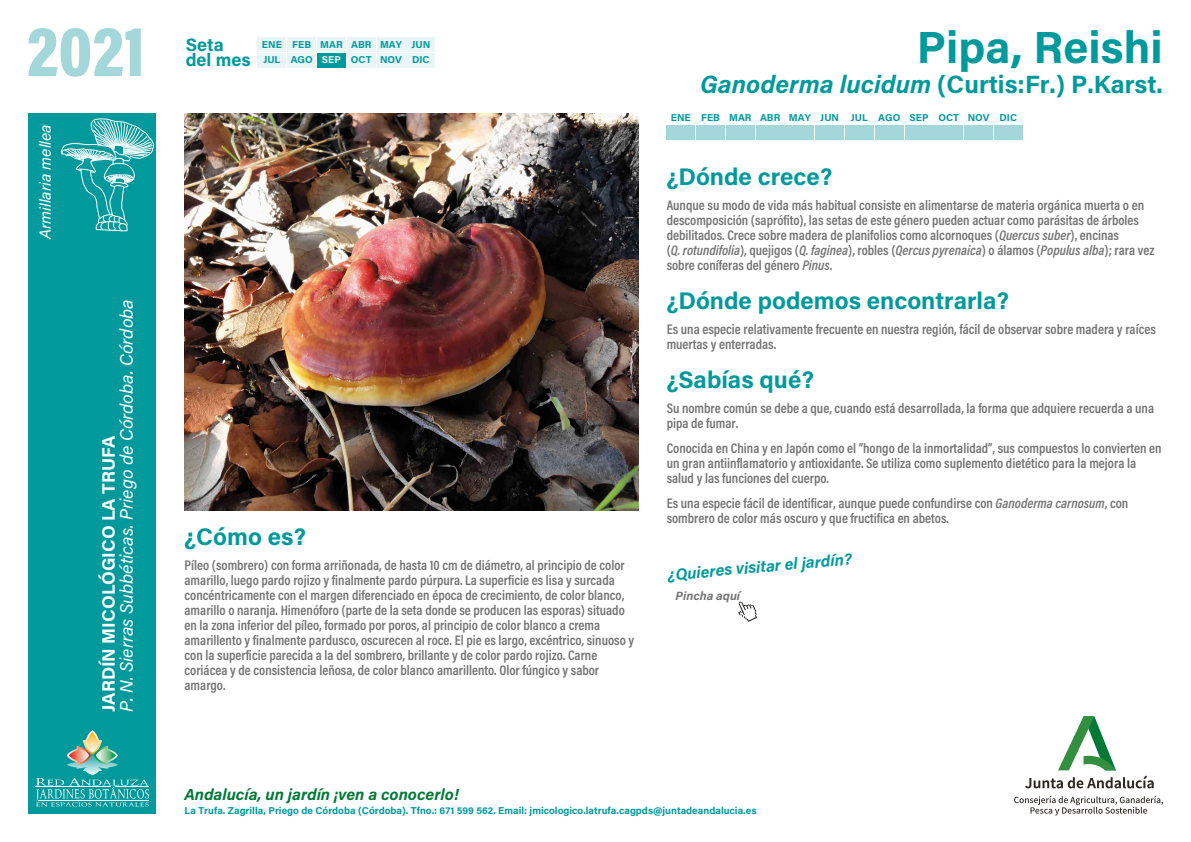
<style>
.page{position:relative;width:1191px;height:842px;background:#fff}
.page>*{position:absolute;margin:0;border:0;box-sizing:border-box;transform-origin:0 0}
.t1{font:900 72px "Acumin Pro Cond";color:#a4d7d9}
.t2{font:700 45px "Acumin Pro";color:#009a9d}
.t3{font:700 25px "Acumin Pro";color:#009a9d}
.t4{font:700 24px "Acumin Pro";color:#009a9d}
.t5{font:italic 18px "Acumin Pro";color:#fff}
.t6{font:700 18px "Acumin Pro";color:#fff}
.t7{font:700 18px "Acumin Pro";color:#009a9d}
.t8{font:italic 700 16px "Acumin Pro";color:#007937}
.t9{font:italic 700 16px "Acumin Pro";color:#009a9d}
.t10{font:italic 16px "Acumin Pro";color:#fff}
.t11{font:600 14px/15px "Acumin Pro Cond";color:#747373}
.t12{font:italic 700 12px "Acumin Pro";color:#747373}
.t13{font:700 10px/15.6px "Acumin Pro";color:#009a9d;text-align:right}
.s1{font-size:18px}
.s2{color:#eaf5f6}
.s3{font-style:italic}
</style>
<div class="page">
<div style="left:666px;top:126px;width:29px;height:14px;background:#a4d7d9"></div>
<div style="left:696px;top:126px;width:29px;height:14px;background:#a4d7d9"></div>
<div style="left:756px;top:126px;width:28px;height:14px;background:#a4d7d9"></div>
<div style="left:785px;top:126px;width:29px;height:14px;background:#a4d7d9"></div>
<div style="left:726px;top:126px;width:28px;height:14px;background:#a4d7d9"></div>
<div style="left:815px;top:126px;width:29px;height:14px;background:#a4d7d9"></div>
<div style="left:845px;top:126px;width:28px;height:14px;background:#a4d7d9"></div>
<div style="left:875px;top:126px;width:28px;height:14px;background:#a4d7d9"></div>
<div style="left:905px;top:126px;width:28px;height:14px;background:#a4d7d9"></div>
<div style="left:934px;top:126px;width:29px;height:14px;background:#a4d7d9"></div>
<div style="left:964px;top:126px;width:28px;height:14px;background:#a4d7d9"></div>
<div style="left:994px;top:126px;width:28px;height:14px;background:#a4d7d9"></div>
<div style="left:287px;top:37px;width:29px;height:15px;background:#eaf5f6"></div>
<div style="left:406px;top:37px;width:29px;height:15px;background:#eaf5f6"></div>
<div style="left:258px;top:53px;width:28px;height:14px;background:#eaf5f6"></div>
<div style="left:287px;top:53px;width:29px;height:14px;background:#eaf5f6"></div>
<div style="left:317px;top:53px;width:29px;height:14px;background:#009a9d"></div>
<div style="left:347px;top:53px;width:28px;height:14px;background:#eaf5f6"></div>
<div style="left:377px;top:53px;width:28px;height:14px;background:#eaf5f6"></div>
<div style="left:406px;top:53px;width:29px;height:14px;background:#eaf5f6"></div>
<div style="left:258px;top:37px;width:28px;height:15px;background:#eaf5f6"></div>
<div style="left:317px;top:37px;width:29px;height:15px;background:#eaf5f6"></div>
<div style="left:377px;top:37px;width:28px;height:15px;background:#eaf5f6"></div>
<div style="left:347px;top:37px;width:28px;height:15px;background:#eaf5f6"></div>
<svg style="left:738px;top:601px;width:19px;height:21px"></svg>
<svg style="left:1014px;top:795px;width:149px;height:20px"></svg>
<svg style="left:1025px;top:716px;width:128px;height:72px"></svg>
<div style="left:29px;top:113px;width:127px;height:701px;background:#009a9d"></div>
<svg style="left:60px;top:118px;width:95px;height:114px"></svg>
<svg style="left:36px;top:730px;width:113px;height:76px"></svg>
<img style="left:184px;top:113px;width:454px;height:397px">
<h1 class="t1" style="left:27px;top:4px;width:119px">2021</h1>
<p class="t7" style="left:186px;top:32px;width:40px">Seta</p>
<p class="t13" style="left:186px;top:36px;width:246px">ENE FEB MAR ABR MAY JUN<br><span class="s1">del mes</span> JUL AGO <span class="s2">SEP</span> OCT NOV DIC</p>
<p class="t10" style="left:34px;top:239px;width:116px;rotate:-90deg">Armillaria mellea</p>
<p class="t5" style="left:114px;top:712px;width:414px;rotate:-90deg">P. N. Sierras Subbéticas. Priego de Córdoba. Córdoba</p>
<p class="t6" style="left:96px;top:712px;width:278px;rotate:-90deg">JARDÍN MICOLÓGICO LA TRUFA</p>
<h3 class="t4" style="left:184px;top:520px;width:123px">¿Cómo es?</h3>
<p class="t11" style="left:184px;top:558px;width:451px">Píleo (sombrero) con forma arriñonada, de hasta 10 cm de diámetro, al principio de color amarillo, luego pardo rojizo y finalmente pardo púrpura. La superficie es lisa y surcada concéntricamente con el margen diferenciado en época de crecimiento, de color blanco, amarillo o naranja. Himenóforo (parte de la seta donde se producen las esporas) situado en la zona inferior del píleo, formado por poros, al principio de color blanco a crema amarillento y finalmente pardusco, oscurecen al roce. El pie es largo, excéntrico, sinuoso y con la superficie parecida a la del sombrero, brillante y de color pardo rojizo. Carne coriácea y de consistencia leñosa, de color blanco amarillento. Olor fúngico y sabor amargo.</p>
<p class="t8" style="left:184px;top:783px;width:276px">Andalucía, un jardín ¡ven a conocerlo!</p>
<h2 class="t2" style="left:916px;top:15px;width:247px">Pipa, Reishi</h2>
<h3 class="t3" style="left:700px;top:66px;width:464px"><span class="s3">Ganoderma lucidum</span> (Curtis:Fr.) P.Karst.</h3>
<p class="t13" style="left:671px;top:110px;width:348px">ENE FEB MAR ABR MAY JUN JUL AGO SEP OCT NOV DIC</p>
<h3 class="t4" style="left:666px;top:160px;width:167px">¿Dónde crece?</h3>
<p class="t11" style="left:666px;top:197px;width:489px">Aunque su modo de vida más habitual consiste en alimentarse de materia orgánica muerta o en descomposición (saprófito), las setas de este género pueden actuar como parásitas de árboles debilitados. Crece sobre madera de planifolios como alcornoques (<span class="s3">Quercus suber</span>), encinas<br>(<span class="s3">Q. rotundifolia</span>), quejigos (<span class="s3">Q. faginea</span>), robles (<span class="s3">Qercus pyrenaica</span>) o álamos (<span class="s3">Populus alba</span>); rara vez sobre coníferas del género <span class="s3">Pinus</span>.</p>
<h3 class="t4" style="left:666px;top:284px;width:344px">¿Dónde podemos encontrarla?</h3>
<p class="t11" style="left:666px;top:321px;width:491px">Es una especie relativamente frecuente en nuestra región, fácil de observar sobre madera y raíces muertas y enterradas.</p>
<h3 class="t4" style="left:666px;top:363px;width:149px">¿Sabías qué?</h3>
<p class="t11" style="left:666px;top:400px;width:489px">Su nombre común se debe a que, cuando está desarrollada, la forma que adquiere recuerda a una pipa de fumar.</p>
<p class="t11" style="left:666px;top:440px;width:496px">Conocida en China y en Japón como el “hongo de la inmortalidad”, sus compuestos lo convierten en un gran antiinflamatorio y antioxidante. Se utiliza como suplemento dietético para la mejora la salud y las funciones del cuerpo.</p>
<p class="t11" style="left:666px;top:495px;width:463px">Es una especie fácil de identificar, aunque puede confundirse con <span class="s3">Ganoderma carnosum</span>, con sombrero de color más oscuro y que fructifica en abetos.</p>
<p class="t9" style="left:666px;top:563px;width:186px;rotate:-5deg">¿Quieres visitar el jardín?</p>
<p class="t12" style="left:675px;top:588px;width:66px">Pincha aquí</p>
<p class="t13" style="left:184px;top:802px;width:573px">La Trufa. Zagrilla, Priego de Córdoba (Córdoba). Tfno.: 671 599 562. Email: jmicologico.latrufa.cagpds@juntadeandalucia.es</p>
</div>
